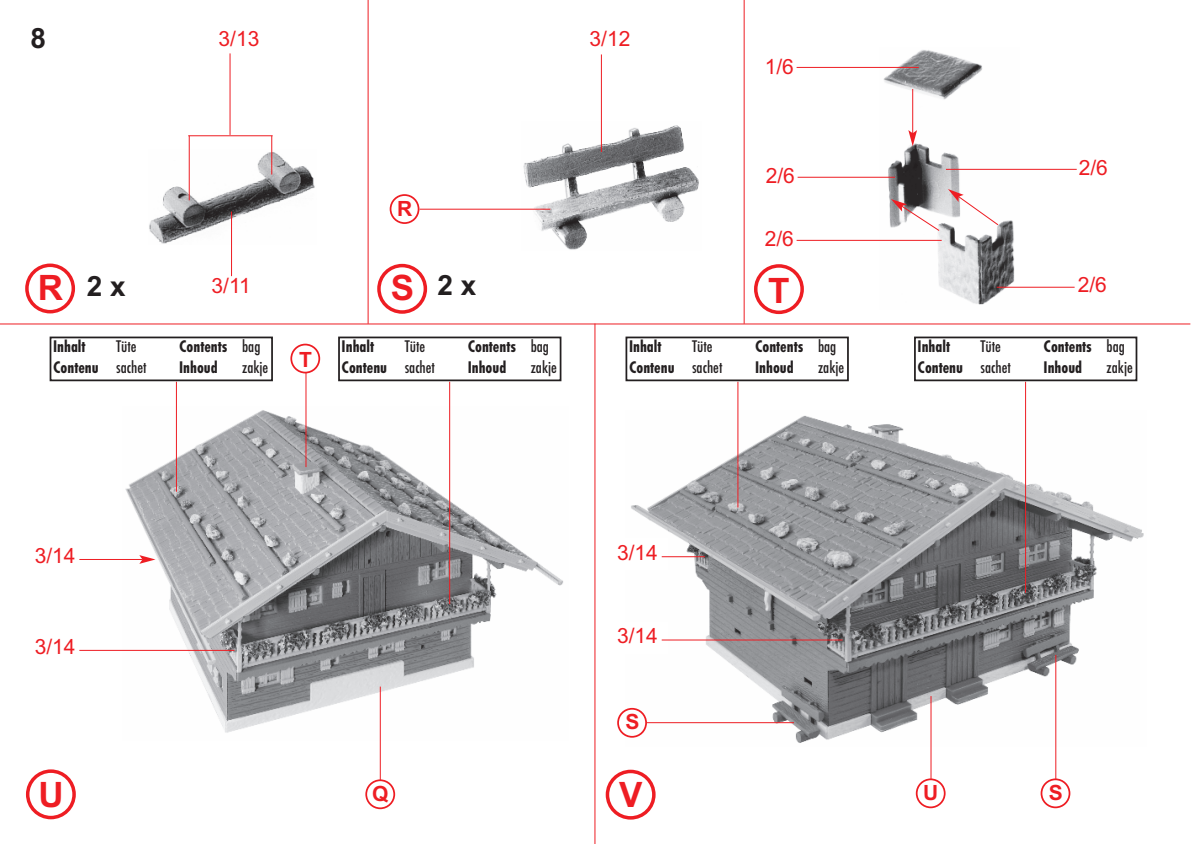
<style>
.page{position:relative;width:1191px;height:844px;background:#fff}
.page>*{position:absolute;margin:0;border:0;box-sizing:border-box;transform-origin:0 0}
.t1{font:700 35px "Arial";color:#ee1d23}
.t2{font:700 28px "Arial";color:#231f20}
.t3{font:21px "Arial";color:#ee1d23}
.t4{font:700 21px "Arial";color:#ee1d23}
.t5{font:17.5px "Futura EF Bold Con";color:#231f20}
.t6{font:17.5px "Futura EF Medium Con";color:#231f20}
.s1{font-size:35px;color:#ee1d23}
.s2{font-family:"Futura EF Medium Con"}
</style>
<div class="page">
<hr style="left:594px;top:323px;width:1px;height:520px;background:#ee1d23">
<hr style="left:368px;top:0;width:1px;height:323px;background:#ee1d23">
<hr style="left:743px;top:0;width:1px;height:323px;background:#ee1d23">
<hr style="left:0;top:323px;width:1190px;height:1px;background:#ee1d23">
<img style="left:149px;top:149px;width:166px;height:95px">
<img style="left:522px;top:122px;width:177px;height:128px">
<img style="left:879px;top:50px;width:140px;height:255px">
<img style="left:122px;top:406px;width:441px;height:334px">
<img style="left:628px;top:410px;width:516px;height:336px">
<svg style="left:25px;top:263px;width:50px;height:50px"></svg>
<svg style="left:377px;top:264px;width:50px;height:50px"></svg>
<svg style="left:754px;top:264px;width:50px;height:50px"></svg>
<svg style="left:26px;top:769px;width:50px;height:50px"></svg>
<svg style="left:605px;top:769px;width:50px;height:50px"></svg>
<svg style="left:365px;top:779px;width:30px;height:30px"></svg>
<svg style="left:390px;top:194px;width:29px;height:30px"></svg>
<svg style="left:617px;top:707px;width:30px;height:30px"></svg>
<svg style="left:1040px;top:778px;width:30px;height:30px"></svg>
<svg style="left:290px;top:343px;width:30px;height:30px"></svg>
<hr style="left:231px;top:211px;width:1px;height:65px;background:#ee1d23">
<hr style="left:189px;top:136px;width:1px;height:64px;background:#ee1d23">
<hr style="left:188px;top:135px;width:85px;height:1px;background:#ee1d23">
<hr style="left:79px;top:559px;width:63px;height:1px;background:#ee1d23">
<svg style="left:139px;top:555px;width:16px;height:8px"></svg>
<hr style="left:79px;top:649px;width:155px;height:1px;background:#ee1d23">
<div style="left:615px;top:622px;width:53px;height:31px;background:#fff"></div>
<hr style="left:661px;top:639px;width:181px;height:1px;background:#ee1d23">
<div style="left:615px;top:538px;width:53px;height:32px;background:#fff"></div>
<hr style="left:661px;top:556px;width:44px;height:1px;background:#ee1d23">
<hr style="left:419px;top:209px;width:131px;height:1px;background:#ee1d23">
<hr style="left:305px;top:372px;width:1px;height:95px;background:#ee1d23">
<hr style="left:176px;top:381px;width:1px;height:110px;background:#ee1d23">
<hr style="left:647px;top:722px;width:147px;height:1px;background:#ee1d23">
<hr style="left:1055px;top:654px;width:1px;height:125px;background:#ee1d23">
<svg style="left:915px;top:778px;width:30px;height:30px"></svg>
<hr style="left:930px;top:695px;width:1px;height:84px;background:#ee1d23">
<hr style="left:380px;top:686px;width:1px;height:94px;background:#ee1d23">
<hr style="left:796px;top:240px;width:145px;height:1px;background:#ee1d23">
<hr style="left:797px;top:177px;width:98px;height:1px;background:#ee1d23">
<hr style="left:996px;top:287px;width:78px;height:1px;background:#ee1d23">
<hr style="left:946px;top:169px;width:130px;height:1px;background:#ee1d23">
<hr style="left:796px;top:67px;width:122px;height:1px;background:#ee1d23">
<hr style="left:271px;top:136px;width:1px;height:38px;background:#ee1d23">
<hr style="left:230px;top:53px;width:1px;height:82px;background:#ee1d23">
<hr style="left:601px;top:54px;width:1px;height:98px;background:#ee1d23">
<hr style="left:912px;top:89px;width:1px;height:44px;background:#ee1d23">
<svg style="left:908px;top:130px;width:9px;height:16px"></svg>
<svg style="left:948px;top:189px;width:51px;height:37px"></svg>
<svg style="left:891px;top:199px;width:49px;height:33px"></svg>
<div style="left:50px;top:336px;width:223px;height:45px;border:2px solid #231f20"></div>
<hr style="left:449px;top:381px;width:1px;height:223px;background:#ee1d23">
<div style="left:338px;top:336px;width:223px;height:45px;border:2px solid #231f20"></div>
<hr style="left:737px;top:381px;width:1px;height:126px;background:#ee1d23">
<div style="left:625px;top:336px;width:224px;height:45px;border:2px solid #231f20"></div>
<hr style="left:1025px;top:381px;width:1px;height:211px;background:#ee1d23">
<div style="left:914px;top:336px;width:223px;height:45px;border:2px solid #231f20"></div>
<h2 class="t2" style="left:30px;top:22px;width:17px">8</h2>
<p class="t3" style="left:218px;top:27px;width:42px">3/13</p>
<p class="t3" style="left:589px;top:27px;width:42px">3/12</p>
<p class="t4" style="left:397px;top:196px;width:17px">R</p>
<p class="t3" style="left:764px;top:54px;width:31px">1/6</p>
<p class="t3" style="left:765px;top:163px;width:31px">2/6</p>
<p class="t3" style="left:764px;top:226px;width:31px">2/6</p>
<h2 class="t2" style="left:38px;top:270px;width:90px"><span class="s1">R</span> 2x</h2>
<h2 class="t2" style="left:391px;top:269px;width:87px"><span class="s1">S</span> 2x</h2>
<h1 class="t1" style="left:768px;top:270px;width:23px">T</h1>
<p class="t3" style="left:211px;top:274px;width:41px">3/11</p>
<p class="t5" style="left:53px;top:340px;width:34px">Inhalt</p>
<p class="t6" style="left:116px;top:339px;width:22px">Tüte</p>
<p class="t5" style="left:179px;top:340px;width:83px">Contents <span class="s2">bag</span></p>
<p class="t5" style="left:53px;top:361px;width:95px">Contenu <span class="s2">sachet</span></p>
<p class="t5" style="left:179px;top:361px;width:40px">Inhoud</p>
<p class="t6" style="left:242px;top:360px;width:28px">zakje</p>
<p class="t4" style="left:299px;top:347px;width:14px">T</p>
<p class="t5" style="left:342px;top:340px;width:34px">Inhalt</p>
<p class="t6" style="left:405px;top:339px;width:22px">Tüte</p>
<p class="t5" style="left:468px;top:340px;width:83px">Contents <span class="s2">bag</span></p>
<p class="t5" style="left:342px;top:361px;width:95px">Contenu <span class="s2">sachet</span></p>
<p class="t5" style="left:468px;top:361px;width:40px">Inhoud</p>
<p class="t6" style="left:531px;top:360px;width:28px">zakje</p>
<p class="t5" style="left:629px;top:340px;width:34px">Inhalt</p>
<p class="t6" style="left:692px;top:339px;width:22px">Tüte</p>
<p class="t5" style="left:755px;top:340px;width:83px">Contents <span class="s2">bag</span></p>
<p class="t5" style="left:629px;top:361px;width:95px">Contenu <span class="s2">sachet</span></p>
<p class="t5" style="left:755px;top:361px;width:40px">Inhoud</p>
<p class="t6" style="left:818px;top:360px;width:28px">zakje</p>
<p class="t3" style="left:35px;top:543px;width:42px">3/14</p>
<p class="t3" style="left:35px;top:633px;width:42px">3/14</p>
<p class="t3" style="left:617px;top:540px;width:42px">3/14</p>
<p class="t3" style="left:617px;top:623px;width:42px">3/14</p>
<p class="t4" style="left:625px;top:709px;width:16px">S</p>
<h1 class="t1" style="left:39px;top:774px;width:27px">U</h1>
<h1 class="t1" style="left:619px;top:774px;width:25px">V</h1>
<p class="t4" style="left:372px;top:781px;width:18px">Q</p>
<p class="t3" style="left:1078px;top:155px;width:31px">2/6</p>
<p class="t3" style="left:1077px;top:273px;width:31px">2/6</p>
<p class="t5" style="left:917px;top:340px;width:34px">Inhalt</p>
<p class="t6" style="left:980px;top:339px;width:22px">Tüte</p>
<p class="t5" style="left:1043px;top:340px;width:83px">Contents <span class="s2">bag</span></p>
<p class="t5" style="left:917px;top:361px;width:95px">Contenu <span class="s2">sachet</span></p>
<p class="t5" style="left:1043px;top:361px;width:40px">Inhoud</p>
<p class="t6" style="left:1106px;top:360px;width:28px">zakje</p>
<p class="t4" style="left:923px;top:780px;width:17px">U</p>
<p class="t4" style="left:1048px;top:780px;width:16px">S</p>
</div>
